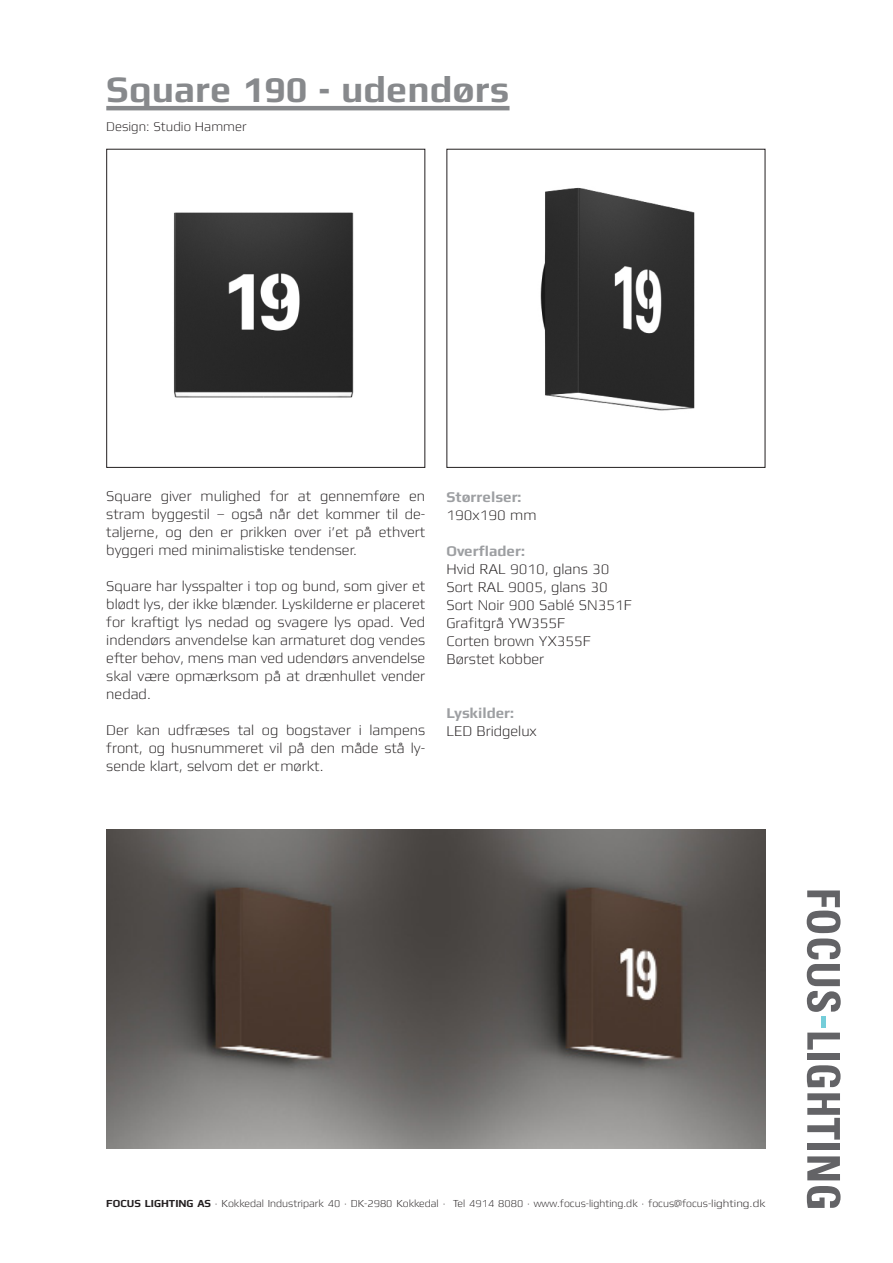
<style>
.page{position:relative;width:893px;height:1263px;background:#fff}
.page>*{position:absolute;margin:0;border:0;box-sizing:border-box;transform-origin:0 0}
.Overskrift{font:700 37.5px "Mdd";color:#87898c}
.t1{font:300 15px/18px "Mdd";color:#231f20;text-align:justify}
.t2{font:700 15px "Mdd";color:#9d9fa2}
.t3{font:300 13.5px "Mdd";color:#231f20}
.t4{font:300 10.8px "Mdd";color:#231f20}
.s1{font-weight:700}
</style>
<div class="page">
<img style="left:173px;top:212px;width:181px;height:186px">
<div style="left:106px;top:149px;width:319px;height:319px;border:1px solid #231f20"></div>
<img style="left:540px;top:187px;width:155px;height:224px">
<img style="left:106px;top:829px;width:659px;height:319px">
<svg style="left:807px;top:890px;width:34px;height:122px"></svg>
<svg style="left:807px;top:1032px;width:33px;height:18px"></svg>
<div style="left:807px;top:1053px;width:33px;height:7px;background:#636366"></div>
<svg style="left:807px;top:1065px;width:33px;height:22px"></svg>
<svg style="left:807px;top:1093px;width:33px;height:46px"></svg>
<div style="left:807px;top:1143px;width:33px;height:7px;background:#636366"></div>
<svg style="left:807px;top:1156px;width:33px;height:24px"></svg>
<svg style="left:807px;top:1186px;width:33px;height:22px"></svg>
<div style="left:821px;top:1016px;width:5px;height:11px;background:#74cdd9"></div>
<hr style="left:106px;top:106px;width:403px;height:4px;background:#87898c">
<p class="Overskrift" style="left:106px;top:69px;width:405px">Square 190 - udendørs</p>
<p class="t3" style="left:106px;top:119px;width:142px">Design: Studio Hammer</p>
<p class="t1" style="left:106px;top:487px;width:320px">Square giver mulighed for at gennemføre en stram byggestil – også når det kommer til de&shy;taljerne, og den er prikken over i’et på ethvert byggeri med minimalistiske tendenser.</p>
<p class="t1" style="left:106px;top:577px;width:320px">Square har lysspalter i top og bund, som giver et blødt lys, der ikke blænder. Lyskilderne er placeret for kraftigt lys nedad og svagere lys opad. Ved indendørs anvendelse kan armaturet dog vendes efter behov, mens man ved udendørs anvendelse skal være opmærksom på at drænhullet vender nedad.</p>
<p class="t1" style="left:106px;top:721px;width:320px">Der kan udfræses tal og bogstaver i lampens front, og husnummeret vil på den måde stå ly&shy;sende klart, selvom det er mørkt.</p>
<p class="t2" style="left:446px;top:489px;width:76px">Størrelser:</p>
<p class="t1" style="left:446px;top:506px;width:92px">190x190 mm</p>
<p class="t2" style="left:446px;top:543px;width:80px">Overflader:</p>
<p class="t1" style="left:446px;top:560px;width:165px">Hvid RAL 9010, glans 30</p>
<p class="t1" style="left:446px;top:578px;width:163px">Sort RAL 9005, glans 30</p>
<p class="t1" style="left:446px;top:596px;width:187px">Sort Noir 900 Sablé SN351F</p>
<p class="t1" style="left:446px;top:614px;width:120px">Grafitgrå YW355F</p>
<p class="t1" style="left:446px;top:632px;width:146px">Corten brown YX355F</p>
<p class="t1" style="left:446px;top:650px;width:99px">Børstet kobber</p>
<p class="t2" style="left:446px;top:705px;width:69px">Lyskilder:</p>
<p class="t1" style="left:446px;top:722px;width:92px">LED Bridgelux</p>
<p class="t4" style="left:106px;top:1198px;width:661px"><span class="s1">FOCUS LIGHTING AS</span> · Kokkedal Industripark 40 · DK-2980 Kokkedal · Tel 4914 8080 · www.focus-lighting.dk · focus@focus-lighting.dk</p>
</div>
